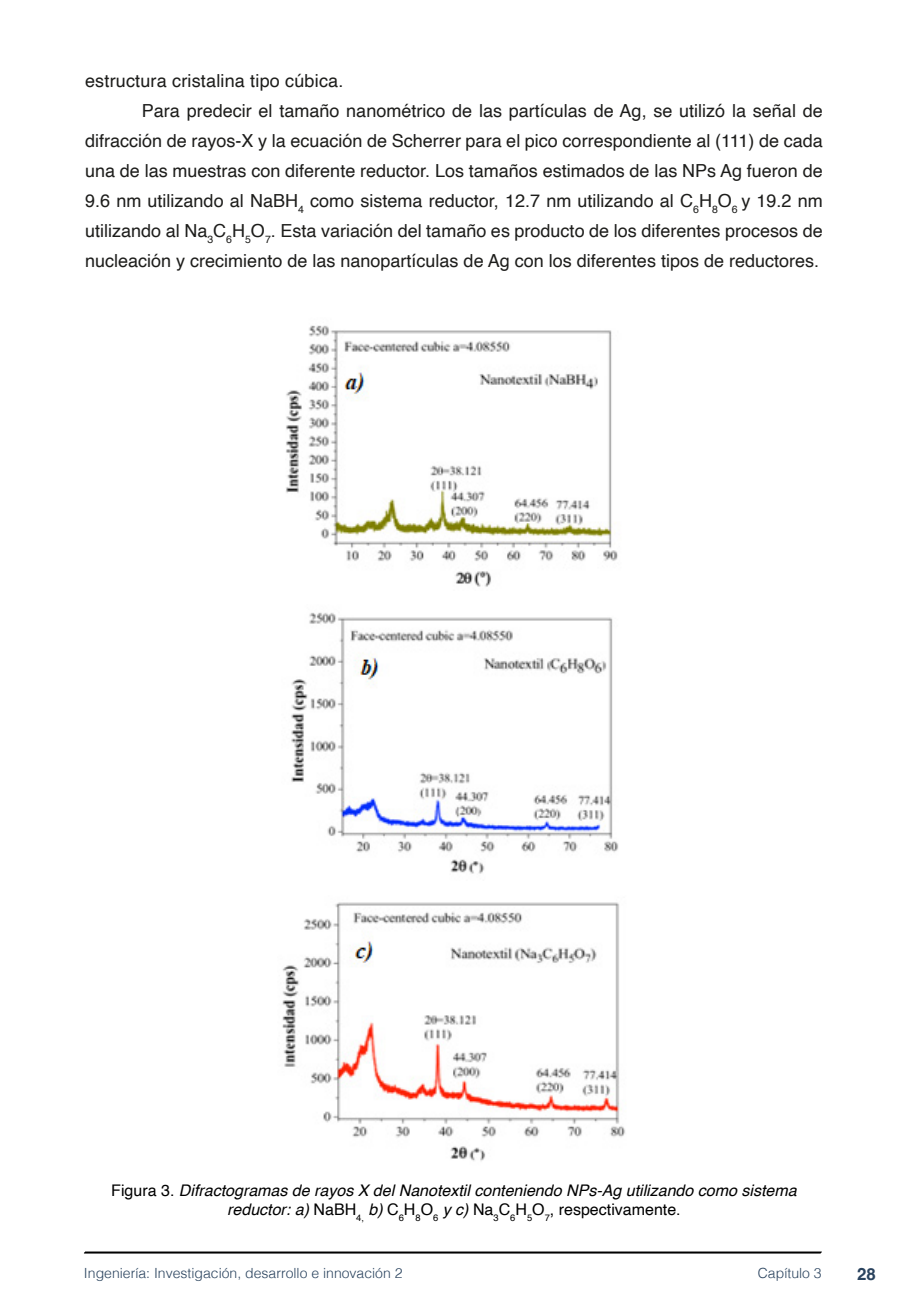
<style>
.page{position:relative;width:908px;height:1304px;background:#fff}
.page>*{position:absolute;margin:0;border:0;box-sizing:border-box;transform-origin:0 0}
.t1{font:18px "Helvetica";color:#1d1d1b}
.t2{font:700 16.8px "Helvetica";color:#2a435e}
.t3{font:italic 16px/19.2px "Helvetica";color:#000;text-align:center}
.t4{font:300 14px "Helvetica";color:#2a435e}
.s1{font-style:normal}
</style>
<div class="page">
<svg style="left:84px;top:1251px;width:737px;height:3px;background:#515151"></svg>
<img style="left:286px;top:325px;width:332px;height:262px">
<img style="left:291px;top:612px;width:328px;height:262px">
<img style="left:282px;top:902px;width:343px;height:259px">
<p class="t1" style="left:85px;top:67px;width:260px">estructura cristalina tipo cúbica.</p>
<p class="t1" style="left:142px;top:97px;width:682px">Para predecir el tamaño nanométrico de las partículas de Ag, se utilizó la señal de</p>
<p class="t1" style="left:85px;top:127px;width:739px">difracción de rayos-X y la ecuación de Scherrer para el pico correspondiente al (111) de cada</p>
<p class="t1" style="left:85px;top:157px;width:738px">una de las muestras con diferente reductor. Los tamaños estimados de las NPs Ag fueron de</p>
<p class="t1" style="left:85px;top:187px;width:738px">9.6 nm utilizando al NaBH<sub>4</sub> como sistema reductor, 12.7 nm utilizando al C<sub>6</sub>H<sub>8</sub>O<sub>6</sub> y 19.2 nm</p>
<p class="t1" style="left:85px;top:217px;width:739px">utilizando al Na<sub>3</sub>C<sub>6</sub>H<sub>5</sub>O<sub>7</sub>. Esta variación del tamaño es producto de los diferentes procesos de</p>
<p class="t1" style="left:85px;top:247px;width:735px">nucleación y crecimiento de las nanopartículas de Ag con los diferentes tipos de reductores.</p>
<p class="t3" style="left:111px;top:1181px;width:686px"><span class="s1">Figura 3.</span> Difractogramas de rayos X del Nanotextil conteniendo NPs-Ag utilizando como sistema reductor: a) <span class="s1">NaBH</span><sub>4,</sub> b) <span class="s1">C</span><sub>6</sub><span class="s1">H</span><sub>8</sub><span class="s1">O</span><sub>6</sub> y c) <span class="s1">Na</span><sub>3</sub><span class="s1">C</span><sub>6</sub><span class="s1">H</span><sub>5</sub><span class="s1">O</span><sub>7</sub><span class="s1">, respectivamente.</span></p>
<p class="t4" style="left:84px;top:1261px;width:320px">Ingeniería: Investigación, desarrollo e innovación 2</p>
<p class="t4" style="left:757px;top:1261px;width:65px">Capítulo 3</p>
<p class="t2" style="left:856px;top:1264px;width:20px">28</p>
</div>
